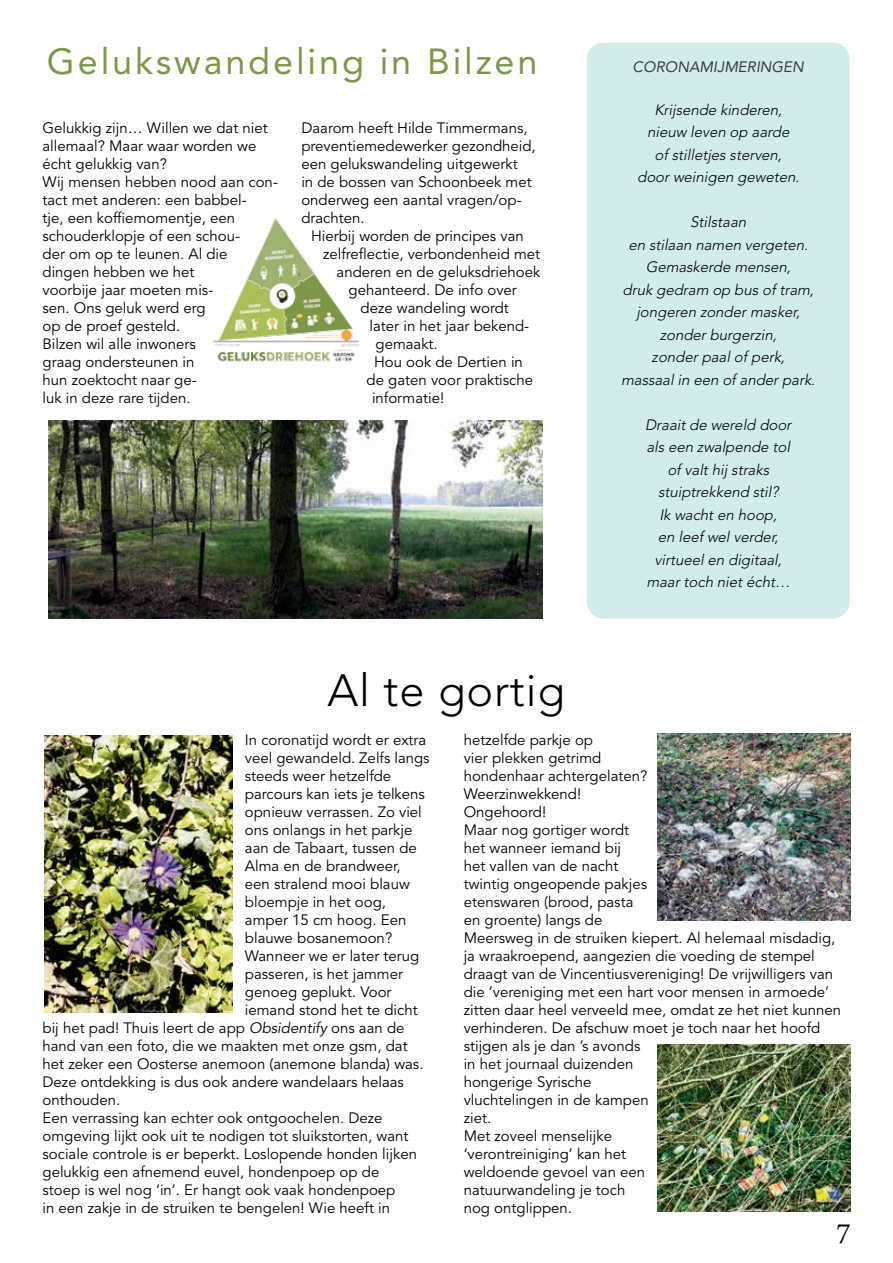
<style>
.page{position:relative;width:893px;height:1263px;background:#fff}
.page>*{position:absolute;margin:0;border:0;box-sizing:border-box;transform-origin:0 0}
.t1{font:300 45px "Avenir LT Std";letter-spacing:.02em;color:#000}
.t2{font:36px "Avenir LT Std";letter-spacing:.08em;color:#7c9847}
.t3{font:36px "Gabriola";color:#000}
.t4{font:15px/18px "Avenir LT Std";color:#000}
.t5{font:italic 300 15px/22.5px "Avenir LT Std";color:#000;text-align:center}
.t6{font:italic 15px "Avenir LT Std";color:#3d3d3d}
.s1{font-style:italic}
</style>
<div class="page">
<div style="left:587px;top:43px;width:263px;height:576px;background:#d1ecea;border-radius:18px"></div>
<img style="left:44px;top:735px;width:188px;height:277px">
<img style="left:213px;top:218px;width:146px;height:144px">
<img style="left:48px;top:421px;width:494px;height:198px">
<img style="left:657px;top:734px;width:193px;height:186px">
<img style="left:657px;top:1044px;width:193px;height:168px">
<h2 class="t2" style="left:47px;top:40px;width:492px">Gelukswandeling in Bilzen</h2>
<p class="t4" style="left:43px;top:119px;width:237px">Gelukkig zijn… Willen we dat niet allemaal? Maar waar worden we écht gelukkig van?<br>Wij mensen hebben nood aan con&shy;tact met anderen: een babbel-<br>tje, een koffiemomentje, een schouderklopje of een schou-<br>der om op te leunen. Al die dingen hebben we het<br>voorbije jaar moeten mis-<br>sen. Ons geluk werd erg<br>op de proef gesteld.<br>Bilzen wil alle inwoners<br>graag ondersteunen in<br>hun zoektocht naar ge-<br>luk in deze rare tijden.</p>
<p class="t4" style="left:301px;top:119px;width:236px">Daarom heeft Hilde Timmermans, preventiemedewerker gezondheid, een gelukswandeling uitgewerkt<br>in de bossen van Schoonbeek met onderweg een aantal vragen/op&shy;drachten.</p>
<p class="t4" style="left:311px;top:227px;width:214px">Hierbij worden de principes van</p>
<p class="t4" style="left:323px;top:245px;width:219px">zelfreflectie, verbondenheid met</p>
<p class="t4" style="left:337px;top:263px;width:205px">anderen en de geluksdriehoek</p>
<p class="t4" style="left:349px;top:281px;width:170px">gehanteerd. De info over</p>
<p class="t4" style="left:361px;top:299px;width:150px">deze wandeling wordt</p>
<p class="t4" style="left:370px;top:317px;width:161px">later in het jaar bekend-</p>
<p class="t4" style="left:376px;top:335px;width:64px">gemaakt.</p>
<p class="t4" style="left:374px;top:353px;width:150px">Hou ook de Dertien in</p>
<p class="t4" style="left:367px;top:371px;width:168px">de gaten voor praktische</p>
<p class="t4" style="left:372px;top:389px;width:74px">informatie!</p>
<h1 class="t1" style="left:328px;top:664px;width:239px">Al te gortig</h1>
<p class="t6" style="left:633px;top:58px;width:173px">CORONAMIJMERINGEN</p>
<p class="t5" style="left:637px;top:98px;width:164px">Krijsende kinderen, nieuw leven op aarde<br>of stilletjes sterven, door weinigen geweten.</p>
<p class="t5" style="left:621px;top:211px;width:196px">Stilstaan<br>en stilaan namen vergeten.<br>Gemaskerde mensen,<br>druk gedram op bus of tram, jongeren zonder masker, zonder burgerzin,<br>zonder paal of perk,<br>massaal in een of ander park.</p>
<p class="t5" style="left:645px;top:413px;width:148px">Draait de wereld door als een zwalpende tol of valt hij straks stuiptrekkend stil?<br>Ik wacht en hoop,<br>en leef wel verder, virtueel en digitaal, maar toch niet écht…</p>
<p class="t4" style="left:245px;top:731px;width:183px">In coronatijd wordt er extra</p>
<p class="t4" style="left:245px;top:749px;width:186px">veel gewandeld. Zelfs langs</p>
<p class="t4" style="left:245px;top:767px;width:148px">steeds weer hetzelfde</p>
<p class="t4" style="left:245px;top:785px;width:181px">parcours kan iets je telkens</p>
<p class="t4" style="left:245px;top:803px;width:178px">opnieuw verrassen. Zo viel</p>
<p class="t4" style="left:245px;top:821px;width:169px">ons onlangs in het parkje</p>
<p class="t4" style="left:245px;top:839px;width:173px">aan de Tabaart, tussen de</p>
<p class="t4" style="left:245px;top:857px;width:157px">Alma en de brandweer,</p>
<p class="t4" style="left:245px;top:875px;width:166px">een stralend mooi blauw</p>
<p class="t4" style="left:245px;top:893px;width:143px">bloempje in het oog,</p>
<p class="t4" style="left:245px;top:911px;width:163px">amper 15 cm hoog. Een</p>
<p class="t4" style="left:245px;top:929px;width:149px">blauwe bosanemoon?</p>
<p class="t4" style="left:245px;top:947px;width:176px">Wanneer we er later terug</p>
<p class="t4" style="left:245px;top:965px;width:160px">passeren, is het jammer</p>
<p class="t4" style="left:245px;top:983px;width:148px">genoeg geplukt. Voor</p>
<p class="t4" style="left:245px;top:1001px;width:174px">iemand stond het te dicht</p>
<p class="t4" style="left:43px;top:1019px;width:363px">bij het pad! Thuis leert de app <span class="s1">Obsidentify</span> ons aan de</p>
<p class="t4" style="left:43px;top:1037px;width:367px">hand van een foto, die we maakten met onze gsm, dat</p>
<p class="t4" style="left:43px;top:1055px;width:382px">het zeker een Oosterse anemoon (anemone blanda) was.</p>
<p class="t4" style="left:43px;top:1073px;width:363px">Deze ontdekking is dus ook andere wandelaars helaas</p>
<p class="t4" style="left:43px;top:1091px;width:79px">onthouden.</p>
<p class="t4" style="left:43px;top:1109px;width:342px">Een verrassing kan echter ook ontgoochelen. Deze</p>
<p class="t4" style="left:43px;top:1127px;width:368px">omgeving lijkt ook uit te nodigen tot sluikstorten, want</p>
<p class="t4" style="left:43px;top:1145px;width:376px">sociale controle is er beperkt. Loslopende honden lijken</p>
<p class="t4" style="left:43px;top:1163px;width:338px">gelukkig een afnemend euvel, hondenpoep op de</p>
<p class="t4" style="left:43px;top:1181px;width:354px">stoep is wel nog ‘in’. Er hangt ook vaak hondenpoep</p>
<p class="t4" style="left:43px;top:1199px;width:349px">in een zakje in de struiken te bengelen! Wie heeft in</p>
<p class="t4" style="left:464px;top:731px;width:379px">hetzelfde parkje op<br>vier plekken getrimd<br>hondenhaar achtergelaten?<br>Weerzinwekkend!<br>Ongehoord!<br>Maar nog gortiger wordt<br>het wanneer iemand bij<br>het vallen van de nacht<br>twintig ongeopende pakjes<br>etenswaren (brood, pasta<br>en groente) langs de<br>Meersweg in de struiken kiepert. Al helemaal misdadig, ja wraakroepend, aangezien die voeding de stempel draagt van de Vincentiusvereniging! De vrijwilligers van die ‘vereniging met een hart voor mensen in armoede’ zitten daar heel verveeld mee, omdat ze het niet kunnen verhinderen. De afschuw moet je toch naar het hoofd stijgen als je dan ’s avonds<br>in het journaal duizenden<br>hongerige Syrische<br>vluchtelingen in de kampen<br>ziet.<br>Met zoveel menselijke<br>‘verontreiniging’ kan het<br>weldoende gevoel van een<br>natuurwandeling je toch<br>nog ontglippen.</p>
<h2 class="t3" style="left:837px;top:1203px;width:15px">7</h2>
</div>
